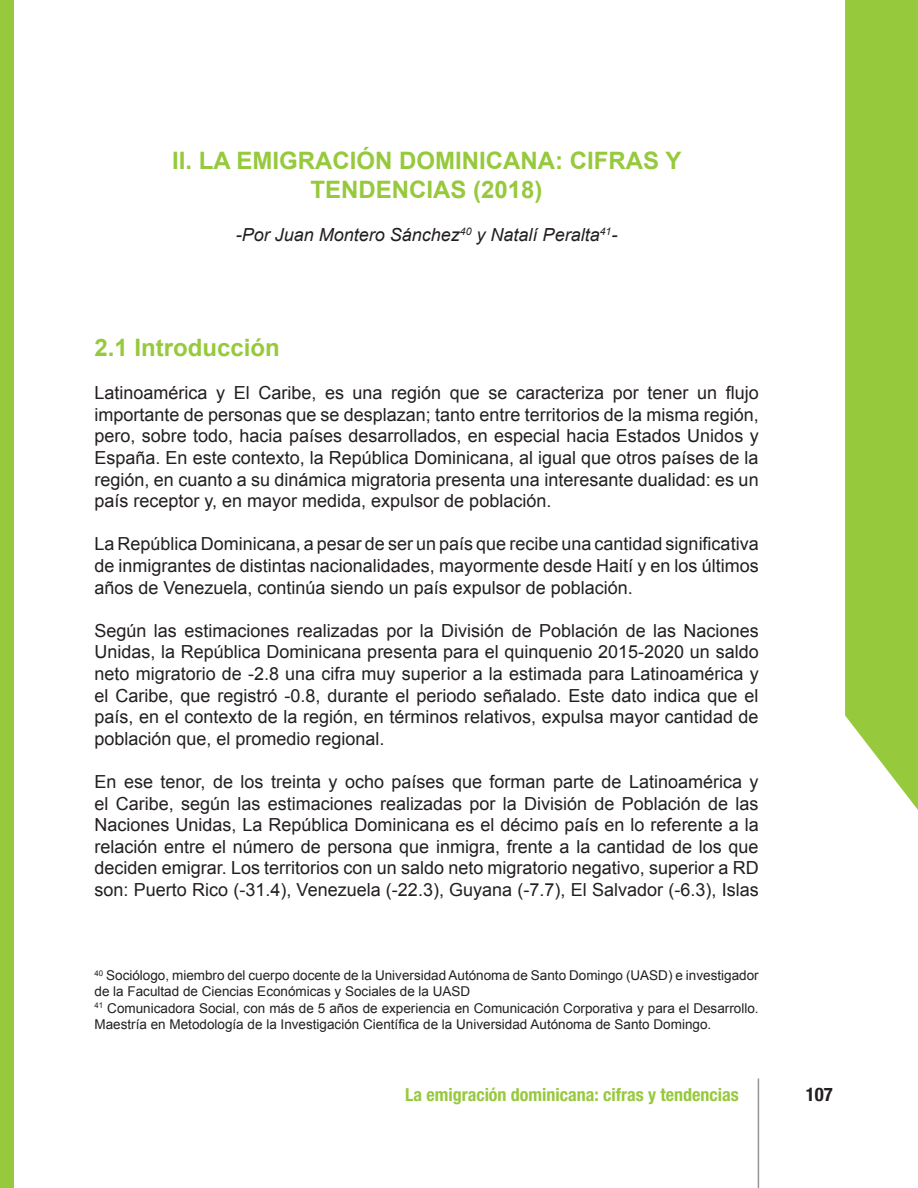
<style>
.page{position:relative;width:918px;height:1188px;background:#fff}
.page>*{position:absolute;margin:0;border:0;box-sizing:border-box;transform-origin:0 0}
.t1{font:700 24px/28.8px "Arial";color:#96c93c;text-align:center}
.t2{font:700 condensed 18.75px "Helvetica Neue";color:#231f20}
.t3{font:18px/21.6px "Arial";color:#231f20;text-align:justify}
.t4{font:italic 18px "Arial";color:#231f20}
.t5{font:700 condensed 18px "Helvetica Neue";color:#96c93c}
.t6{font:13.5px/16.2px "Arial";color:#231f20}
</style>
<div class="page">
<svg style="left:845px;top:0;width:73px;height:810px;background:#9ccc47"></svg>
<hr style="left:758px;top:1078px;width:1px;height:110px;background:#939598">
<div style="left:0;top:0;width:14px;height:1188px;background:#96c93c"></div>
<h1 class="t1" style="left:172px;top:147px;width:511px">II. LA EMIGRACIÓN DOMINICANA: CIFRAS Y<br>TENDENCIAS (2018)</h1>
<p class="t4" style="left:236px;top:223px;width:383px">-Por Juan Montero Sánchez<sup>40</sup> y Natalí Peralta<sup>41</sup>-</p>
<h1 class="t1" style="left:94px;top:334px;width:187px">2.1 Introducción</h1>
<p class="t3" style="left:94px;top:382px;width:666px">Latinoamérica y El Caribe, es una región que se caracteriza por tener un flujo importante de personas que se desplazan; tanto entre territorios de la misma región, pero, sobre todo, hacia países desarrollados, en especial hacia Estados Unidos y España. En este contexto, la República Dominicana, al igual que otros países de la región, en cuanto a su dinámica migratoria presenta una interesante dualidad: es un país receptor y, en mayor medida, expulsor de población.</p>
<p class="t3" style="left:94px;top:533px;width:666px">La República Dominicana, a pesar de ser un país que recibe una cantidad significativa de inmigrantes de distintas nacionalidades, mayormente desde Haití y en los últimos años de Venezuela, continúa siendo un país expulsor de población.</p>
<p class="t3" style="left:94px;top:620px;width:666px">Según las estimaciones realizadas por la División de Población de las Naciones Unidas, la República Dominicana presenta para el quinquenio 2015-2020 un saldo neto migratorio de -2.8 una cifra muy superior a la estimada para Latinoamérica y el Caribe, que registró -0.8, durante el periodo señalado. Este dato indica que el país, en el contexto de la región, en términos relativos, expulsa mayor cantidad de población que, el promedio regional.</p>
<p class="t3" style="left:94px;top:771px;width:666px">En ese tenor, de los treinta y ocho países que forman parte de Latinoamérica y el Caribe, según las estimaciones realizadas por la División de Población de las Naciones Unidas, La República Dominicana es el décimo país en lo referente a la relación entre el número de persona que inmigra, frente a la cantidad de los que deciden emigrar. Los territorios con un saldo neto migratorio negativo, superior a RD son: Puerto Rico (-31.4), Venezuela (-22.3), Guyana (-7.7), El Salvador (-6.3), Islas</p>
<p class="t6" style="left:94px;top:967px;width:666px"><sup>40</sup> Sociólogo, miembro del cuerpo docente de la Universidad Autónoma de Santo Domingo (UASD) e investigador de la Facultad de Ciencias Económicas y Sociales de la UASD<br><sup>41</sup> Comunicadora Social, con más de 5 años de experiencia en Comunicación Corporativa y para el Desarrollo.<br>Maestría en Metodología de la Investigación Científica de la Universidad Autónoma de Santo Domingo.</p>
<p class="t5" style="left:405px;top:1084px;width:335px">La emigración dominicana: cifras y tendencias</p>
<p class="t2" style="left:806px;top:1083px;width:28px">107</p>
</div>
